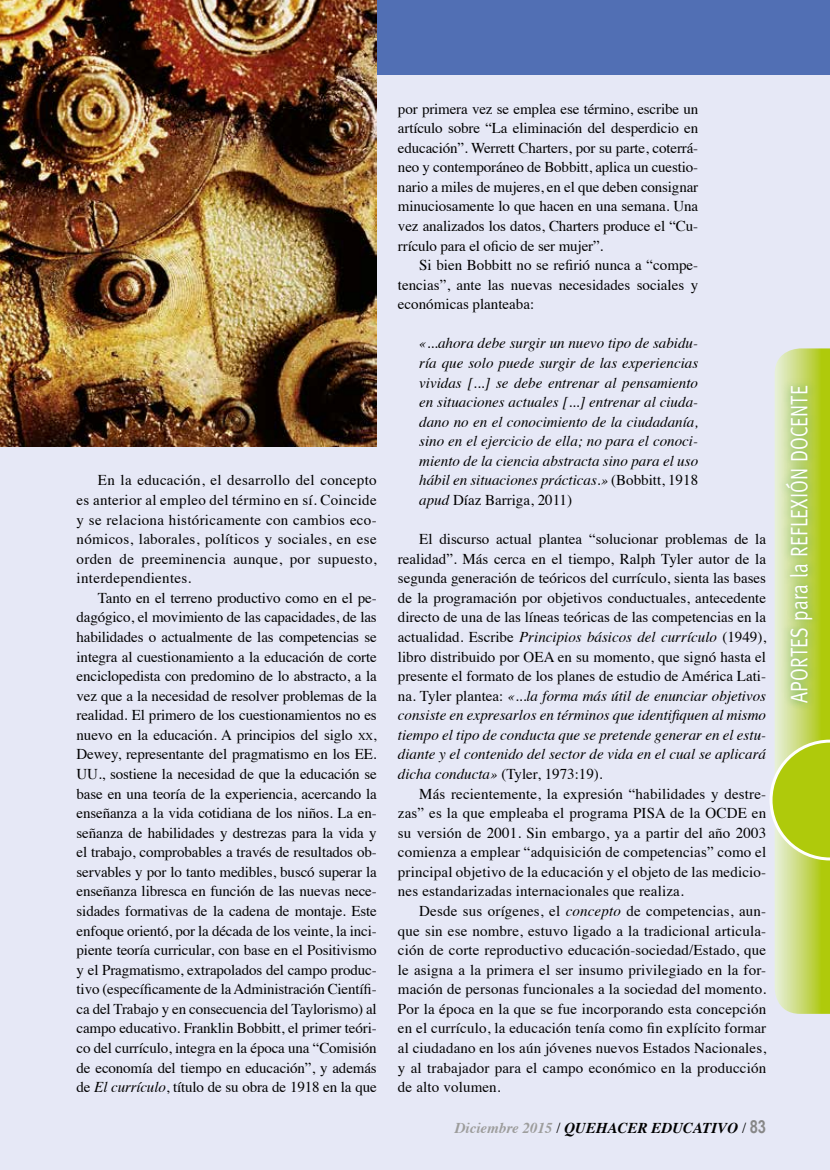
<style>
.page{position:relative;width:830px;height:1170px;background:#fff}
.page>*{position:absolute;margin:0;border:0;box-sizing:border-box;transform-origin:0 0}
.t1{font:24px "Meta";color:#fff;scale:.8 1}
.t2{font:15px/19.5px "Times";color:#000;text-align:justify}
.t3{font:italic 15px/19.5px "Times";color:#000;text-align:justify}
.t4{font:italic 700 15px "Times";color:#000}
.s1{font-size:10.5px}
.s2{font-style:italic}
.s3{font-style:normal}
.s4{color:#9d9d9c}
.s5{font-weight:400;font-style:normal}
.s6{font-family:"Arial Narrow";font-style:normal;font-size:18px;color:#878787}
</style>
<div class="page">
<div style="left:0;top:0;width:829px;height:1169px;background:#e6e8f6"></div>
<div style="left:0;top:0;width:829px;height:74px;background:#516fb4"></div>
<img style="left:0;top:0;width:376px;height:446px">
<svg style="left:769px;top:348px;width:60px;height:665px"></svg>
<div style="left:777px;top:378px;width:43px;height:333px;background:#007b3d;opacity:.6"></div>
<p class="t2" style="left:77px;top:469px;width:301px;text-indent:21px">En la educación, el desarrollo del concepto es anterior al empleo del término en sí. Coincide y se relaciona históricamente con cambios eco&shy;nómicos, laborales, políticos y sociales, en ese orden de preeminencia aunque, por supuesto, interdependientes.</p>
<p class="t2" style="left:77px;top:586px;width:301px;text-indent:21px">Tanto en el terreno productivo como en el pe&shy;dagógico, el movimiento de las capacidades, de las habilidades o actualmente de las competencias se integra al cuestionamiento a la educación de corte enciclopedista con predomino de lo abstracto, a la vez que a la necesidad de resolver problemas de la realidad. El primero de los cuestionamientos no es nuevo en la educación. A principios del siglo <span class="s1">xx</span>, Dewey, representante del pragmatismo en los EE.<br>UU., sostiene la necesidad de que la educación se base en una teoría de la experiencia, acercando la enseñanza a la vida cotidiana de los niños. La en&shy;señanza de habilidades y destrezas para la vida y el trabajo, comprobables a través de resultados ob&shy;servables y por lo tanto medibles, buscó superar la enseñanza libresca en función de las nuevas nece&shy;sidades formativas de la cadena de montaje. Este enfoque orientó, por la década de los veinte, la inci&shy;piente teoría curricular, con base en el Positivismo y el Pragmatismo, extrapolados del campo produc&shy;tivo (específicamente de la Administración Científi&shy;ca del Trabajo y en consecuencia del Taylorismo) al campo educativo. Franklin Bobbitt, el primer teóri&shy;co del currículo, integra en la época una “Comisión de economía del tiempo en educación”, y además de <span class="s2">El currículo</span>, título de su obra de 1918 en la que</p>
<p class="t2" style="left:398px;top:97px;width:301px">por primera vez se emplea ese término, escribe un artículo sobre “La eliminación del desperdicio en educación”. Werrett Charters, por su parte, coterrá&shy;neo y contemporáneo de Bobbitt, aplica un cuestio&shy;nario a miles de mujeres, en el que deben consignar minuciosamente lo que hacen en una semana. Una vez analizados los datos, Charters produce el “Cu&shy;rrículo para el oficio de ser mujer”.</p>
<p class="t2" style="left:398px;top:254px;width:301px;text-indent:21px">Si bien Bobbitt no se refirió nunca a “compe&shy;tencias”, ante las nuevas necesidades sociales y económicas planteaba:</p>
<p class="t3" style="left:419px;top:333px;width:280px">«...ahora debe surgir un nuevo tipo de sabidu&shy;ría que solo puede surgir de las experiencias vividas [...] se debe entrenar al pensamiento en situaciones actuales [...] entrenar al ciuda&shy;dano no en el conocimiento de la ciudadanía, sino en el ejercicio de ella; no para el conoci&shy;miento de la ciencia abstracta sino para el uso hábil en situaciones prácticas.» <span class="s3">(Bobbitt, 1918 </span>apud <span class="s3">Díaz Barriga, 2011)</span></p>
<p class="t2" style="left:398px;top:528px;width:369px;text-indent:21px">El discurso actual plantea “solucionar problemas de la realidad”. Más cerca en el tiempo, Ralph Tyler autor de la segunda generación de teóricos del currículo, sienta las bases de la programación por objetivos conductuales, antecedente directo de una de las líneas teóricas de las competencias en la actualidad. Escribe <span class="s2">Principios básicos del currículo</span> (1949), libro distribuido por OEA en su momento, que signó hasta el presente el formato de los planes de estudio de América Lati&shy;na. Tyler plantea: <span class="s2">«...la forma más útil de enunciar objetivos consiste en expresarlos en términos que identifiquen al mismo tiempo el tipo de conducta que se pretende generar en el estu&shy;diante y el contenido del sector de vida en el cual se aplicará dicha conducta»</span> (Tyler, 1973:19).</p>
<p class="t2" style="left:398px;top:782px;width:369px;text-indent:21px">Más recientemente, la expresión “habilidades y destre&shy;zas” es la que empleaba el programa PISA de la OCDE en su versión de 2001. Sin embargo, ya a partir del año 2003 comienza a emplear “adquisición de competencias” como el principal objetivo de la educación y el objeto de las medicio&shy;nes estandarizadas internacionales que realiza.</p>
<p class="t2" style="left:398px;top:899px;width:369px;text-indent:21px">Desde sus orígenes, el <span class="s2">concepto</span> de competencias, aun&shy;que sin ese nombre, estuvo ligado a la tradicional articula&shy;ción de corte reproductivo educación-sociedad/Estado, que le asigna a la primera el ser insumo privilegiado en la for&shy;mación de personas funcionales a la sociedad del momento.<br>Por la época en la que se fue incorporando esta concepción en el currículo, la educación tenía como fin explícito formar al ciudadano en los aún jóvenes nuevos Estados Nacionales, y al trabajador para el campo económico en la producción de alto volumen.</p>
<p class="t4" style="left:454px;top:1113px;width:313px"><span class="s4">Diciembre 2015</span> <span class="s5">/</span> QUEHACER EDUCATIVO <span class="s5">/</span> <span class="s6">83</span></p>
<h1 class="t1" style="left:785px;top:702px;width:396px;rotate:-90deg">Aportes para la Reflexi ón Docente</h1>
<h1 class="t1" style="left:785px;top:450px;width:80px;rotate:-90deg">e</h1>
</div>
